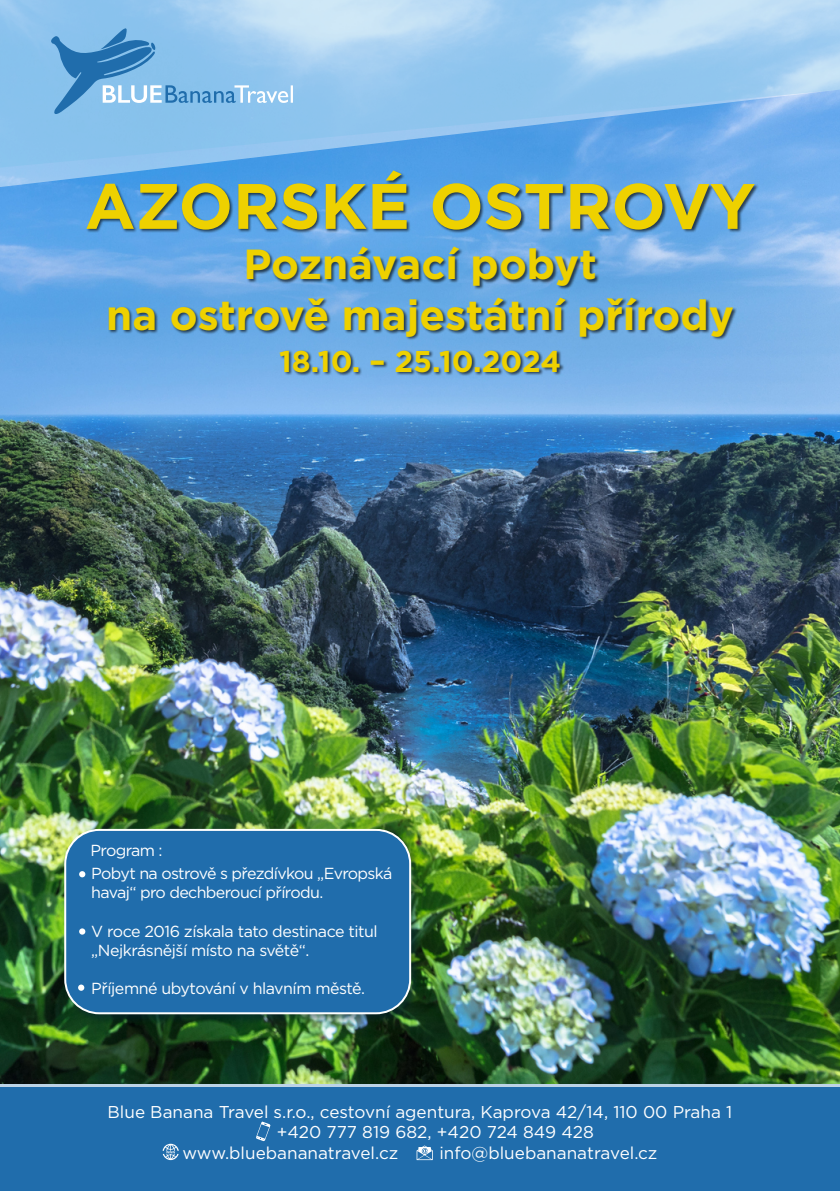
<style>
.page{position:relative;width:840px;height:1191px;background:#fff}
.page>*{position:absolute;margin:0;border:0;box-sizing:border-box;transform-origin:0 0}
.t1{font:700 64px "Gotham";color:#eed100}
.t2{font:700 42px/50.4px "Gotham";color:#eed100;text-align:center}
.t3{font:700 30px "Gotham";color:#eed100}
.t4{font:17.2px "Gotham";color:#fff}
.t5{font:16px/19.2px "Gotham";letter-spacing:-.04em;color:#fff}
</style>
<div class="page">
<div style="left:0;top:1083px;width:839px;height:5px;background:#bcd3e6"></div>
<div style="left:0;top:1087px;width:839px;height:104px;background:#206dac"></div>
<svg style="left:162px;top:1143px;width:17px;height:17px"></svg>
<svg style="left:256px;top:1121px;width:14px;height:20px"></svg>
<svg style="left:416px;top:1145px;width:16px;height:15px"></svg>
<img style="left:0;top:189px;width:839px;height:894px">
<div style="left:86px;top:170px;width:672px;height:206px;background:#000;opacity:.65"></div>
<div style="left:62px;top:827px;width:359px;height:197px;background:#002035;opacity:.5"></div>
<div style="left:65px;top:830px;width:345px;height:183px;background:#206dac;border-radius:34px"></div>
<div style="left:64px;top:829px;width:347px;height:185px;border:2px solid #fff;border-radius:34px"></div>
<svg style="left:79px;top:871px;width:6px;height:6px"></svg>
<svg style="left:79px;top:928px;width:6px;height:6px"></svg>
<svg style="left:78px;top:984px;width:6px;height:6px"></svg>
<svg style="left:0;top:169px;width:839px;height:20px"></svg>
<svg style="left:0;top:0;width:839px;height:169px"></svg>
<svg style="left:50px;top:26px;width:243px;height:91px"></svg>
<h1 class="t1" style="left:85px;top:164px;width:671px">AZORSKÉ OSTROVY</h1>
<h2 class="t2" style="left:106px;top:239px;width:629px">Poznávací pobyt<br>na ostrově majestátní přírody</h2>
<h3 class="t3" style="left:279px;top:341px;width:283px">18.10. – 25.10.2024</h3>
<p class="t5" style="left:90px;top:840px;width:74px">Program :</p>
<p class="t5" style="left:91px;top:863px;width:302px">Pobyt na ostrově s přezdívkou „Evropská havaj“ pro dechberoucí přírodu.</p>
<p class="t5" style="left:91px;top:921px;width:288px">V roce 2016 získala tato destinace titul „Nejkrásnější místo na světě“.</p>
<p class="t5" style="left:91px;top:978px;width:275px">Příjemné ubytování v hlavním městě.</p>
<p class="t4" style="left:107px;top:1100px;width:625px">Blue Banana Travel s.r.o., cestovní agentura, Kaprova 42/14, 110 00 Praha 1</p>
<p class="t4" style="left:276px;top:1121px;width:318px">+420 777 819 682, +420 724 849 428</p>
<p class="t4" style="left:182px;top:1141px;width:217px">www.bluebananatravel.cz</p>
<p class="t4" style="left:439px;top:1141px;width:219px">info@bluebananatravel.cz</p>
</div>
